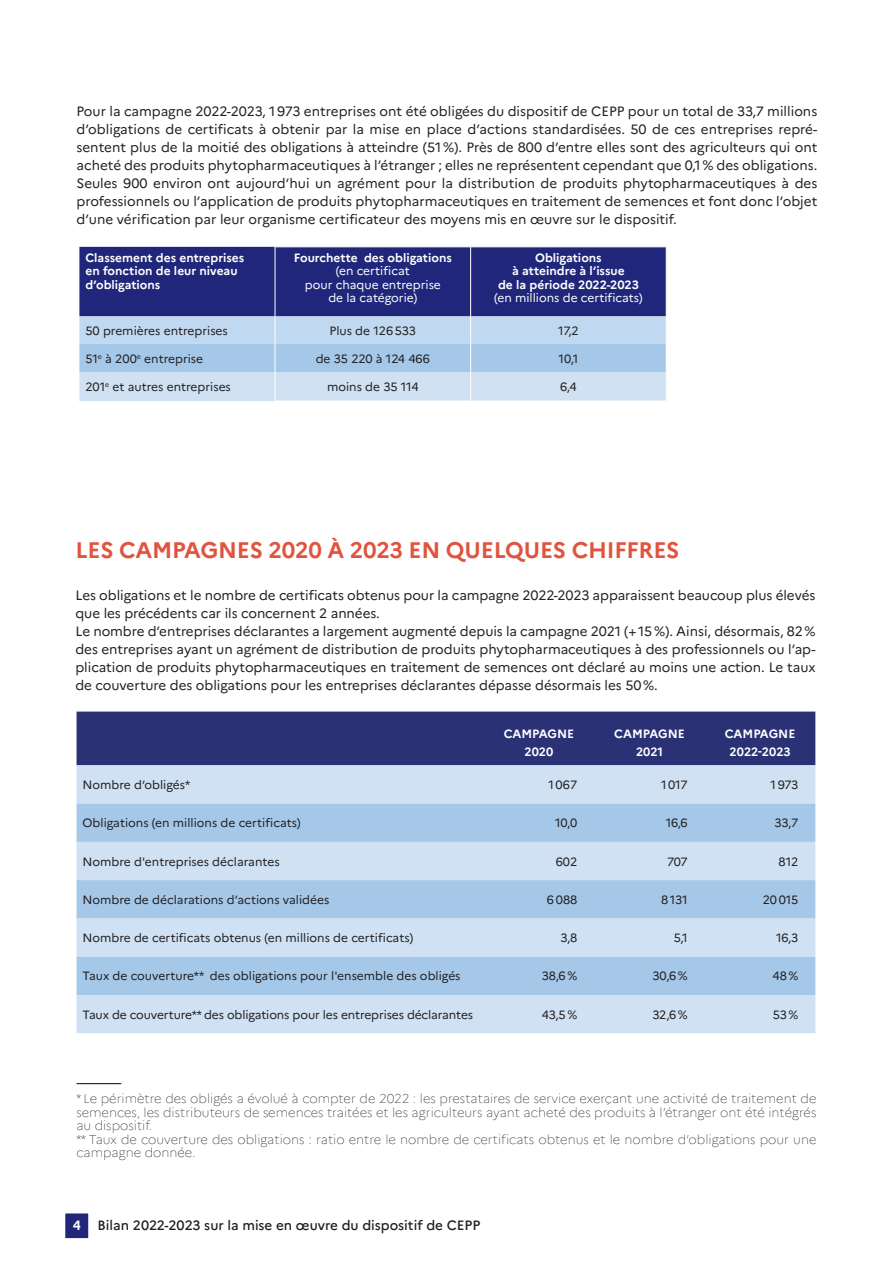
<style>
.page{position:relative;width:893px;height:1263px;background:#fff}
.page>*{position:absolute;margin:0;border:0;box-sizing:border-box;transform-origin:0 0}
.TITRE_2{font:700 22.5px "Marianne";letter-spacing:-.01em;color:#e0543f}
.Texte{font:13.5px/18px "Marianne";letter-spacing:-.005em;color:#231f20;text-align:justify}
.t1{font:500 13.5px "Marianne";color:#231f20}
.note_bas_de_page{font:100 12.75px/13.5px "Marianne";color:#231f20;text-align:justify}
.Texte_9{font:100 12.75px/13.5px "Marianne";color:#231f20}
.Titre_tableau{font:12px "Marianne";color:#231f20}
.Texte_tableau{font:12px/13.5px "Marianne";color:#fff;text-align:center}
.Texte_tableau-2{font:12px "Marianne";color:#231f20}
.Texte_tableau-3{font:700 12px/13.5px "Marianne";color:#fff}
.Titre_tableau-2{font:700 12px/18px "Marianne";color:#fff;text-align:center}
.s1{font-weight:700}
.s2{font-weight:700;color:#fff}
</style>
<div class="page">
<div style="left:65px;top:1213px;width:24px;height:26px;background:#20277b"></div>
<div style="left:64px;top:1212px;width:26px;height:27px;border:2px solid #fff"></div>
<svg style="left:79px;top:247px;width:588px;height:154px;background:#78b"></svg>
<hr style="left:77px;top:1083px;width:44px;height:1px;background:#000">
<div style="left:77px;top:711px;width:738px;height:54px;background:#2a3175"></div>
<div style="left:77px;top:765px;width:738px;height:268px;background:#cfe1f3"></div>
<svg style="left:77px;top:803px;width:738px;height:192px;background:#b6d2ed"></svg>
<p class="Texte" style="left:77px;top:102px;width:742px">Pour la campagne 2022-2023, 1 973 entreprises ont été obligées du dispositif de CEPP pour un total de 33,7 millions d’obligations de certificats à obtenir par la mise en place d’actions standardisées. 50 de ces entreprises repré&shy;sentent plus de la moitié des obligations à atteindre (51 %). Près de 800 d’entre elles sont des agriculteurs qui ont acheté des produits phytopharmaceutiques à l’étranger ; elles ne représentent cependant que 0,1 % des obligations.<br>Seules 900 environ ont aujourd’hui un agrément pour la distribution de produits phytopharmaceutiques à des professionnels ou l’application de produits phytopharmaceutiques en traitement de semences et font donc l’objet d’une vérification par leur organisme certificateur des moyens mis en œuvre sur le dispositif.</p>
<p class="Texte_tableau-3" style="left:85px;top:251px;width:160px">Classement des entreprises en fonction de leur niveau d’obligations</p>
<p class="Texte_tableau" style="left:294px;top:250px;width:160px"><span class="s1">Fourchette des obligations </span>(en certificat<br>pour chaque entreprise<br>de la catégorie)</p>
<p class="Texte_tableau-3" style="left:512px;top:251px;width:114px;text-align:center">Obligations<br>à atteindre à l’issue</p>
<p class="Texte_tableau" style="left:494px;top:277px;width:150px"><span class="s1">de la période 2022-2023 </span>(en millions de certificats)</p>
<p class="Texte_tableau-2" style="left:85px;top:321px;width:144px">50 premières entreprises</p>
<p class="Texte_tableau-2" style="left:329px;top:321px;width:88px">Plus de 126 533</p>
<p class="Texte_tableau-2" style="left:558px;top:321px;width:22px">17,2</p>
<p class="Texte_tableau-2" style="left:85px;top:349px;width:119px">51<sup>e</sup> à 200<sup>e</sup> entreprise</p>
<p class="Texte_tableau-2" style="left:316px;top:349px;width:116px">de 35 220 à 124 466</p>
<p class="Texte_tableau-2" style="left:559px;top:349px;width:21px">10,1</p>
<p class="Texte_tableau-2" style="left:85px;top:378px;width:147px">201<sup>e</sup> et autres entreprises</p>
<p class="Texte_tableau-2" style="left:327px;top:378px;width:93px">moins de 35 114</p>
<p class="Texte_tableau-2" style="left:560px;top:378px;width:18px">6,4</p>
<p class="TITRE_2" style="left:75px;top:536px;width:605px">LES CAMPAGNES 2020 À 2023 EN QUELQUES CHIFFRES</p>
<p class="Texte" style="left:75px;top:585px;width:741px">Les obligations et le nombre de certificats obtenus pour la campagne 2022-2023 apparaissent beaucoup plus élevés que les précédents car ils concernent 2 années.</p>
<p class="Texte" style="left:75px;top:621px;width:742px">Le nombre d’entreprises déclarantes a largement augmenté depuis la campagne 2021 (+ 15 %). Ainsi, désormais, 82 % des entreprises ayant un agrément de distribution de produits phytopharmaceutiques à des professionnels ou l’ap&shy;plication de produits phytopharmaceutiques en traitement de semences ont déclaré au moins une action. Le taux de couverture des obligations pour les entreprises déclarantes dépasse désormais les 50 %.</p>
<p class="Titre_tableau-2" style="left:504px;top:725px;width:72px">CAMPAGNE<br>2020</p>
<p class="Titre_tableau-2" style="left:614px;top:725px;width:72px">CAMPAGNE<br>2021</p>
<p class="Titre_tableau-2" style="left:725px;top:725px;width:72px">CAMPAGNE<br>2022-2023</p>
<p class="Titre_tableau" style="left:83px;top:775px;width:109px">Nombre d’obligés*</p>
<p class="Titre_tableau" style="left:548px;top:775px;width:30px">1 067</p>
<p class="Titre_tableau" style="left:661px;top:775px;width:28px">1 017</p>
<p class="Titre_tableau" style="left:770px;top:775px;width:29px">1 973</p>
<p class="Titre_tableau" style="left:83px;top:814px;width:220px">Obligations (en millions de certificats)</p>
<p class="Titre_tableau" style="left:555px;top:814px;width:24px">10,0</p>
<p class="Titre_tableau" style="left:666px;top:814px;width:24px">16,6</p>
<p class="Titre_tableau" style="left:774px;top:814px;width:25px">33,7</p>
<p class="Titre_tableau" style="left:83px;top:852px;width:199px">Nombre d'entreprises déclarantes</p>
<p class="Titre_tableau" style="left:556px;top:852px;width:23px">602</p>
<p class="Titre_tableau" style="left:667px;top:852px;width:22px">707</p>
<p class="Titre_tableau" style="left:779px;top:852px;width:21px">812</p>
<p class="Titre_tableau" style="left:83px;top:890px;width:248px">Nombre de déclarations d’actions validées</p>
<p class="Titre_tableau" style="left:547px;top:890px;width:32px">6 088</p>
<p class="Titre_tableau" style="left:661px;top:890px;width:28px">8 131</p>
<p class="Titre_tableau" style="left:763px;top:890px;width:37px">20 015</p>
<p class="Titre_tableau" style="left:83px;top:928px;width:332px">Nombre de certificats obtenus (en millions de certificats)</p>
<p class="Titre_tableau" style="left:560px;top:928px;width:18px">3,8</p>
<p class="Titre_tableau" style="left:674px;top:928px;width:15px">5,1</p>
<p class="Titre_tableau" style="left:776px;top:928px;width:24px">16,3</p>
<p class="Titre_tableau" style="left:83px;top:967px;width:380px">Taux de couverture** des obligations pour l'ensemble des obligés</p>
<p class="Titre_tableau" style="left:542px;top:967px;width:37px">38,6 %</p>
<p class="Titre_tableau" style="left:652px;top:967px;width:37px">30,6 %</p>
<p class="Titre_tableau" style="left:772px;top:967px;width:27px">48 %</p>
<p class="Titre_tableau" style="left:83px;top:1005px;width:392px">Taux de couverture** des obligations pour les entreprises déclarantes</p>
<p class="Titre_tableau" style="left:542px;top:1005px;width:37px">43,5 %</p>
<p class="Titre_tableau" style="left:652px;top:1005px;width:37px">32,6 %</p>
<p class="Titre_tableau" style="left:773px;top:1005px;width:27px">53 %</p>
<p class="note_bas_de_page" style="left:76px;top:1091px;width:742px">* Le périmètre des obligés a évolué à compter de 2022 : les prestataires de service exerçant une activité de traitement de semences, les distributeurs de semences traitées et les agriculteurs ayant acheté des produits à l’étranger ont été intégrés au dispositif.</p>
<p class="Texte_9" style="left:76px;top:1131px;width:742px">** Taux de couverture des obligations : ratio entre le nombre de certificats obtenus et le nombre d’obligations pour une campagne donnée.</p>
<p class="t1" style="left:73px;top:1214px;width:409px"><span class="s2">4</span> Bilan 2022-2023 sur la mise en œuvre du dispositif de CEPP</p>
</div>
